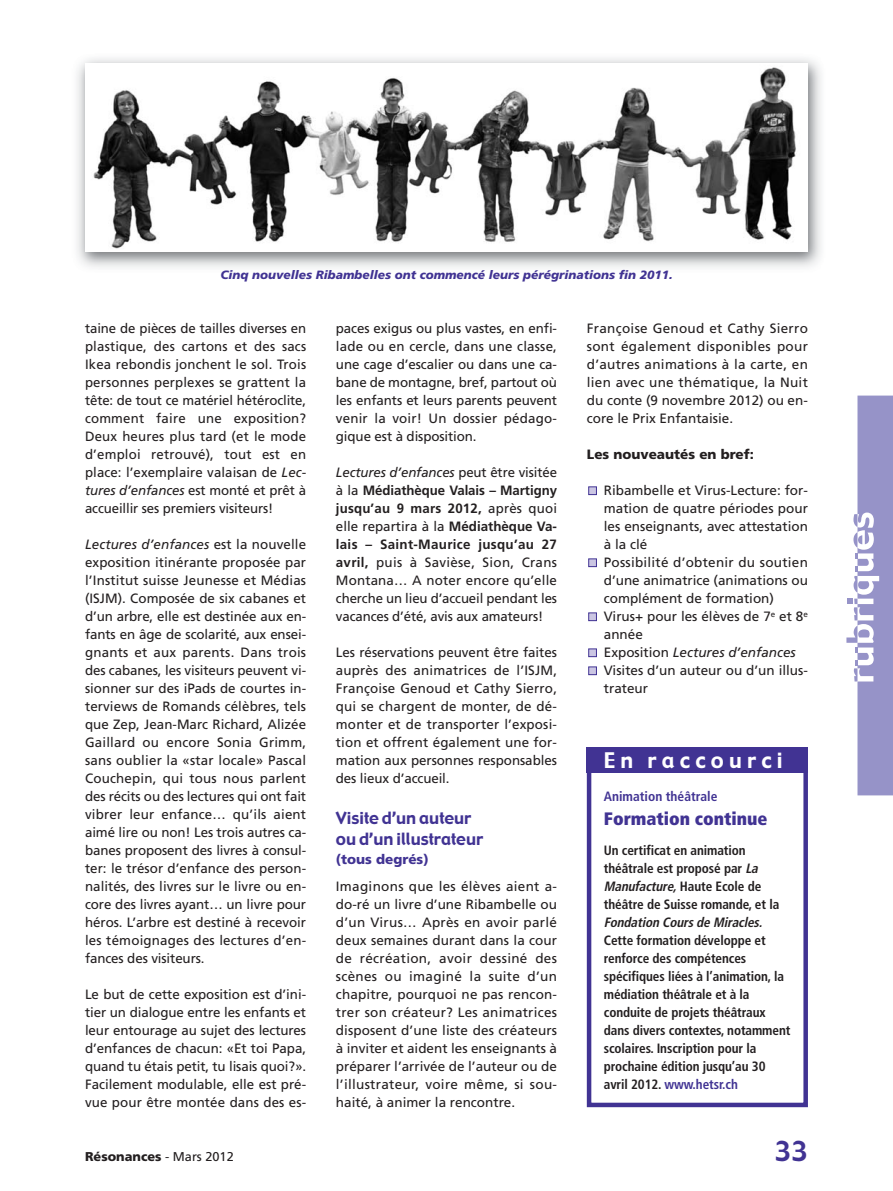
<style>
.page{position:relative;width:893px;height:1191px;background:#fff}
.page>*{position:absolute;margin:0;border:0;box-sizing:border-box;transform-origin:0 0}
.t1{font:27px "Gadget";color:#413393}
.t2{font:21px "Gadget";letter-spacing:.25em;color:#fff}
.t3{font:900 condensed 18px "Frutiger";color:#413393}
.t4{font:16.5px/21px "Gadget";color:#413393}
.t5{font:13.5px/18px "Frutiger";color:#231f20;text-align:justify}
.t6{font:700 condensed 13.5px/18px "Frutiger";letter-spacing:-.01em;color:#231f20}
.t7{font:italic 700 condensed 13.5px "Frutiger";color:#231f20}
.t8{font:900 13.5px "Frutiger";color:#231f20}
.t9{font:700 condensed 13.5px "Frutiger";color:#413393}
.t10{font:900 13.5px "Frutiger";color:#413393}
.t11{font:900 12.75px "Frutiger";color:#231f20}
.t12{font:italic 900 12px "Frutiger";color:#413393}
.s1{font-style:italic}
.s2{font-weight:700}
.s3{color:#413393}
.s4{font-weight:400}
</style>
<div class="page">
<div style="left:589px;top:487px;width:7px;height:7px;background:#cbc6e3"></div>
<div style="left:588px;top:486px;width:9px;height:9px;border:1px solid #413393"></div>
<div style="left:589px;top:559px;width:7px;height:7px;background:#cbc6e3"></div>
<div style="left:588px;top:558px;width:9px;height:9px;border:1px solid #413393"></div>
<div style="left:589px;top:613px;width:7px;height:7px;background:#cbc6e3"></div>
<div style="left:588px;top:612px;width:9px;height:9px;border:1px solid #413393"></div>
<div style="left:589px;top:649px;width:7px;height:7px;background:#cbc6e3"></div>
<div style="left:588px;top:648px;width:9px;height:9px;border:1px solid #413393"></div>
<div style="left:589px;top:667px;width:7px;height:7px;background:#cbc6e3"></div>
<div style="left:588px;top:666px;width:9px;height:9px;border:1px solid #413393"></div>
<svg style="left:846px;top:395px;width:47px;height:400px"></svg>
<img style="left:77px;top:58px;width:744px;height:210px">
<img style="left:85px;top:64px;width:723px;height:188px">
<div style="left:587px;top:747px;width:221px;height:360px;border:4px solid #413393"></div>
<div style="left:587px;top:747px;width:221px;height:25px;background:#413393"></div>
<p class="t12" style="left:220px;top:270px;width:454px">Cinq nouvelles Ribambelles ont commencé leurs pérégrinations fin 2011.</p>
<p class="t5" style="left:85px;top:320px;width:223px">taine de pièces de tailles diverses en plastique, des cartons et des sacs Ikea rebondis jonchent le sol. Trois personnes perplexes se grattent la tête: de tout ce matériel hétéroclite, comment faire une exposition?<br>Deux heures plus tard (et le mode d’emploi retrouvé), tout est en place: l’exemplaire valaisan de <span class="s1">Lec&shy;tures d’enfances</span> est monté et prêt à accueillir ses premiers visiteurs!</p>
<p class="t5" style="left:85px;top:536px;width:223px"><span class="s1">Lectures d’enfances</span> est la nouvelle exposition itinérante proposée par l’Institut suisse Jeunesse et Médias (ISJM). Composée de six cabanes et d’un arbre, elle est destinée aux en&shy;fants en âge de scolarité, aux ensei&shy;gnants et aux parents. Dans trois des cabanes, les visiteurs peuvent vi&shy;sionner sur des iPads de courtes in&shy;terviews de Romands célèbres, tels que Zep, Jean-Marc Richard, Alizée Gaillard ou encore Sonia Grimm, sans oublier la «star locale» Pascal Couchepin, qui tous nous parlent des récits ou des lectures qui ont fait vibrer leur enfance… qu’ils aient aimé lire ou non! Les trois autres ca&shy;banes proposent des livres à consul&shy;ter: le trésor d’enfance des person&shy;nalités, des livres sur le livre ou en&shy;core des livres ayant… un livre pour héros. L’arbre est destiné à recevoir les témoignages des lectures d’en&shy;fances des visiteurs.</p>
<p class="t5" style="left:85px;top:986px;width:223px">Le but de cette exposition est d’ini&shy;tier un dialogue entre les enfants et leur entourage au sujet des lectures d’enfances de chacun: «Et toi Papa, quand tu étais petit, tu lisais quoi?».<br>Facilement modulable, elle est pré&shy;vue pour être montée dans des es-</p>
<p class="t5" style="left:336px;top:320px;width:223px">paces exigus ou plus vastes, en enfi&shy;lade ou en cercle, dans une classe, une cage d’escalier ou dans une ca&shy;bane de montagne, bref, partout où les enfants et leurs parents peuvent venir la voir! Un dossier pédago&shy;gique est à disposition.</p>
<p class="t5" style="left:336px;top:464px;width:223px"><span class="s1">Lectures d’enfances</span> peut être visitée à la <span class="s2">Médiathèque Valais – Martigny jusqu’au 9 mars 2012,</span> après quoi elle repartira à la <span class="s2">Médiathèque Va&shy;lais – Saint-Maurice jusqu’au 27 avril,</span> puis à Savièse, Sion, Crans Montana… A noter encore qu’elle cherche un lieu d’accueil pendant les vacances d’été, avis aux amateurs!</p>
<p class="t5" style="left:336px;top:644px;width:223px">Les réservations peuvent être faites auprès des animatrices de l’ISJM, Françoise Genoud et Cathy Sierro, qui se chargent de monter, de dé&shy;monter et de transporter l’exposi&shy;tion et offrent également une for&shy;mation aux personnes responsables des lieux d’accueil.</p>
<p class="t4" style="left:336px;top:808px;width:149px">Visite d’un auteur ou d’un illustrateur</p>
<p class="t10" style="left:336px;top:854px;width:94px">(tous degrés)</p>
<p class="t5" style="left:336px;top:878px;width:223px">Imaginons que les élèves aient a&shy;do-ré un livre d’une Ribambelle ou d’un Virus… Après en avoir parlé deux semaines durant dans la cour de récréation, avoir dessiné des scènes ou imaginé la suite d’un chapitre, pourquoi ne pas rencon&shy;trer son créateur? Les animatrices disposent d’une liste des créateurs à inviter et aident les enseignants à préparer l’arrivée de l’auteur ou de l’illustrateur, voire même, si sou&shy;haité, à animer la rencontre.</p>
<p class="t5" style="left:587px;top:320px;width:223px">Françoise Genoud et Cathy Sierro sont également disponibles pour d’autres animations à la carte, en lien avec une thématique, la Nuit du conte (9 novembre 2012) ou en&shy;core le Prix Enfantaisie.</p>
<p class="t8" style="left:587px;top:449px;width:169px">Les nouveautés en bref:</p>
<p class="t5" style="left:604px;top:482px;width:206px;text-align:left">Ribambelle et Virus-Lecture: for&shy;mation de quatre périodes pour les enseignants, avec attestation à la clé<br>Possibilité d’obtenir du soutien d’une animatrice (animations ou complément de formation)<br>Virus+ pour les élèves de 7<sup>e</sup> et 8<sup>e </sup>année<br>Exposition <span class="s1">Lectures d’enfances<br></span>Visites d’un auteur ou d’un illus&shy;trateur</p>
<h2 class="t2" style="left:604px;top:752px;width:180px">En raccourci</h2>
<p class="t9" style="left:604px;top:791px;width:115px">Animation théâtrale</p>
<h3 class="t3" style="left:604px;top:811px;width:165px">Formation continue</h3>
<p class="t6" style="left:604px;top:842px;width:177px">Un certificat en animation théâtrale est proposé par <span class="s1">La<br>Manufacture,</span>Haute Ecole de théâtre de Suisse romande, et la</p>
<p class="t7" style="left:604px;top:917px;width:163px">Fondation Cours de Miracles.</p>
<p class="t6" style="left:604px;top:932px;width:188px">Cette formation développe et renforce des compétences spécifiques liées à l’animation, la médiation théâtrale et à la conduite de projets théâtraux dans divers contextes, notamment scolaires. Inscription pour la prochaine édition jusqu’au 30 avril 2012. <span class="s3">www.hetsr.ch</span></p>
<p class="t11" style="left:85px;top:1151px;width:150px">Résonances <span class="s4">- Mars 2012</span></p>
<h1 class="t1" style="left:774px;top:1141px;width:35px">33</h1>
</div>
